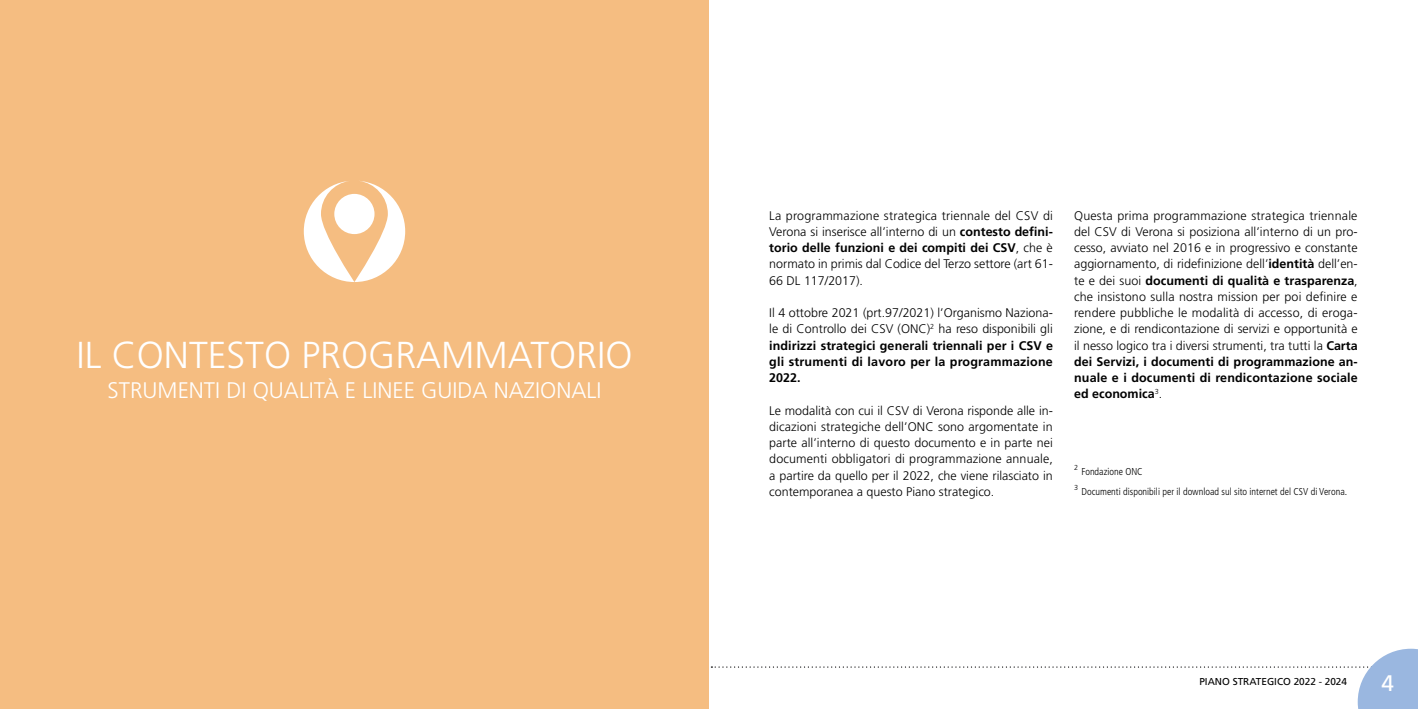
<style>
.page{position:relative;width:1418px;height:709px;background:#fff}
.page>*{position:absolute;margin:0;border:0;box-sizing:border-box;transform-origin:0 0}
.t1{font:300 37.5px "Frutiger LT Std";color:#fff}
.t2{font:300 22.5px "Frutiger LT Std";color:#fff}
.t3{font:22.5px "Frutiger LT Std";color:#fff}
.t4{font:300 12.5px/16.2px "Frutiger LT Std";color:#000;text-align:justify}
.t5{font:300 condensed 10px/20px "Frutiger LT Std";color:#000}
.t6{font:10px "Frutiger LT Std";color:#000}
.s1{font-weight:700}
</style>
<div class="page">
<svg style="left:710px;top:648px;width:707px;height:61px"></svg>
<div style="left:0;top:0;width:709px;height:709px;background:#f5bd81"></div>
<svg style="left:304px;top:181px;width:101px;height:101px"></svg>
<h1 class="t1" style="left:76px;top:334px;width:557px">IL CONTESTO PROGRAMMATORIO</h1>
<h2 class="t2" style="left:108px;top:378px;width:495px">STRUMENTI DI QUALITÀ E LINEE GUIDA NAZIONALI</h2>
<p class="t4" style="left:769px;top:207px;width:285px">La programmazione strategica triennale del CSV di Verona si inserisce all’interno di un <span class="s1">contesto defini&shy;torio delle funzioni e dei compiti dei CSV</span>, che è normato in primis dal Codice del Terzo settore (art 61- 66 DL 117/2017).</p>
<p class="t4" style="left:769px;top:305px;width:285px">Il 4 ottobre 2021 (prt.97/2021) l’Organismo Naziona&shy;le di Controllo dei CSV (ONC)<sup>2</sup> ha reso disponibili gli <span class="s1">indirizzi strategici generali triennali per i CSV e gli strumenti di lavoro per la programmazione 2022.</span></p>
<p class="t4" style="left:769px;top:402px;width:285px">Le modalità con cui il CSV di Verona risponde alle in&shy;dicazioni strategiche dell’ONC sono argomentate in parte all’interno di questo documento e in parte nei documenti obbligatori di programmazione annuale, a partire da quello per il 2022, che viene rilasciato in contemporanea a questo Piano strategico.</p>
<p class="t4" style="left:1074px;top:207px;width:285px">Questa prima programmazione strategica triennale del CSV di Verona si posiziona all’interno di un pro&shy;cesso, avviato nel 2016 e in progressivo e constante aggiornamento, di ridefinizione dell’<span class="s1">identità</span> dell’en&shy;te e dei suoi <span class="s1">documenti di qualità e trasparenza</span>, che insistono sulla nostra mission per poi definire e rendere pubbliche le modalità di accesso, di eroga&shy;zione, e di rendicontazione di servizi e opportunità e il nesso logico tra i diversi strumenti, tra tutti la <span class="s1">Carta dei Servizi, i documenti di programmazione an&shy;nuale e i documenti di rendicontazione sociale ed economica</span><sup>3</sup>.</p>
<p class="t5" style="left:1074px;top:461px;width:274px"><sup>2</sup> Fondazione ONC<br><sup>3</sup> Documenti disponibili per il download sul sito internet del CSV di Verona.</p>
<p class="t6" style="left:1199px;top:675px;width:149px">PIANO STRATEGICO 2022 - 2024</p>
<h2 class="t3" style="left:1381px;top:670px;width:14px">4</h2>
</div>
